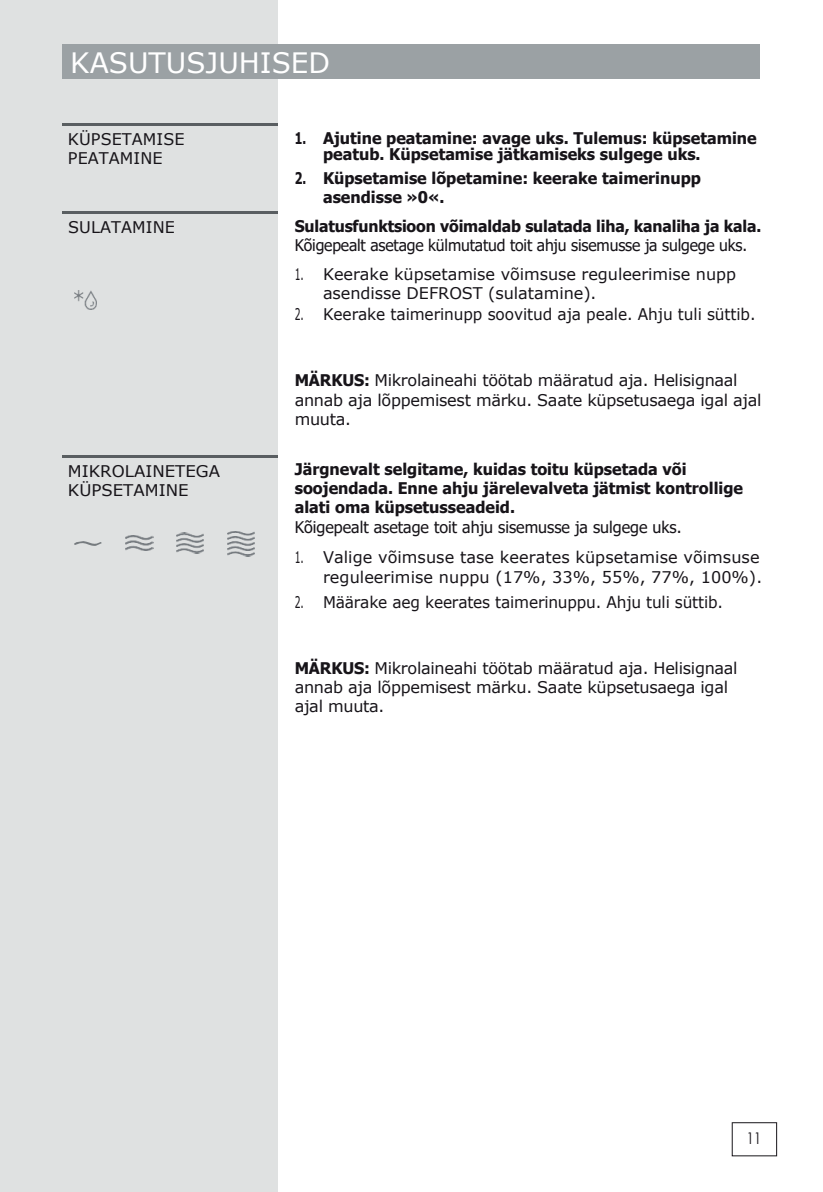
<style>
.page{position:relative;width:823px;height:1192px;background:#fff}
.page>*{position:absolute;margin:0;border:0;box-sizing:border-box;transform-origin:0 0}
.t1{font:28px "Verdana";color:#fff}
.t2{font:16px/19.2px "Verdana";letter-spacing:-.005em;color:#171419}
.t3{font:16px/19.2px "Verdana";letter-spacing:-.005em;color:#171419;scale:.57 1}
.t4{font:700 16px/19.2px "Tahoma";color:#171419}
.t5{font:700 16px/16px "Tahoma";color:#171419;scale:.75 1}
.t6{font:16px "Tahoma";letter-spacing:-.01em;color:#171419}
.t7{font:16px "Century Gothic";color:#171419;scale:.86 1}
.s1{font-family:"Tahoma";font-weight:700}
</style>
<div class="page">
<div style="left:0;top:0;width:278px;height:1191px;background:#dfe1e1"></div>
<hr style="left:62px;top:123px;width:216px;height:2px;background:#595e61">
<hr style="left:62px;top:212px;width:216px;height:2px;background:#595e61">
<svg style="left:74px;top:290px;width:23px;height:20px"></svg>
<hr style="left:62px;top:455px;width:216px;height:2px;background:#595e61">
<svg style="left:74px;top:541px;width:28px;height:5px"></svg>
<svg style="left:125px;top:536px;width:29px;height:15px"></svg>
<img style="left:126px;top:535px;width:27px;height:15px">
<svg style="left:176px;top:532px;width:28px;height:22px"></svg>
<svg style="left:227px;top:531px;width:28px;height:26px"></svg>
<div style="left:62px;top:45px;width:698px;height:34px;background:#9ba1a4"></div>
<svg style="left:732px;top:1122px;width:45px;height:34px"></svg>
<h1 class="t1" style="left:70px;top:44px;width:261px">KASUTUSJUHISED</h1>
<p class="t2" style="left:68px;top:129px;width:118px">KÜPSETAMISE<br>PEATAMINE</p>
<p class="t2" style="left:68px;top:217px;width:108px">SULATAMINE</p>
<p class="t2" style="left:68px;top:461px;width:154px">MIKROLAINETEGA<br>KÜPSETAMINE</p>
<p class="t5" style="left:323px;top:130px;width:580px;text-indent:-28px">1. Ajutine peatamine: avage uks. Tulemus: küpsetamine peatub. Küpsetamise jätkamiseks sulgege uks.</p>
<p class="t5" style="left:323px;top:169px;width:505px;line-height:19.2px;text-indent:-28px">2. Küpsetamise lõpetamine: keerake taimerinupp asendisse »0«.</p>
<p class="t4" style="left:295px;top:217px;width:468px">Sulatusfunktsioon võimaldab sulatada liha, kanaliha ja kala.</p>
<p class="t6" style="left:295px;top:235px;width:454px">Kõigepealt asetage külmutatud toit ahju sisemusse ja sulgege uks.</p>
<p class="t3" style="left:323px;top:264px;width:726px;text-indent:-28px">1. Keerake küpsetamise võimsuse reguleerimise nupp asendisse DEFROST (sulatamine).</p>
<p class="t3" style="left:295px;top:304px;width:810px">2. Keerake taimerinupp soovitud aja peale. Ahju tuli süttib.</p>
<p class="t2" style="left:295px;top:371px;width:468px"><span class="s1">MÄRKUS:</span> Mikrolaineahi töötab määratud aja. Helisignaal annab aja lõppemisest märku. Saate küpsetusaega igal ajal muuta.</p>
<p class="t4" style="left:295px;top:460px;width:450px">Järgnevalt selgitame, kuidas toitu küpsetada või soojendada. Enne ahju järelevalveta jätmist kontrollige alati oma küpsetusseadeid.</p>
<p class="t6" style="left:295px;top:516px;width:388px">Kõigepealt asetage toit ahju sisemusse ja sulgege uks.</p>
<p class="t3" style="left:295px;top:547px;width:822px;text-align:right">1. Valige võimsuse tase keerates küpsetamise võimsuse reguleerimise nuppu (17%, 33%, 55%, 77%, 100%).</p>
<p class="t3" style="left:295px;top:592px;width:753px">2. Määrake aeg keerates taimerinuppu. Ahju tuli süttib.</p>
<p class="t2" style="left:295px;top:658px;width:444px"><span class="s1">MÄRKUS:</span> Mikrolaineahi töötab määratud aja. Helisignaal annab aja lõppemisest märku. Saate küpsetusaega igal ajal muuta.</p>
<p class="t7" style="left:746px;top:1127px;width:19px">11</p>
</div>
